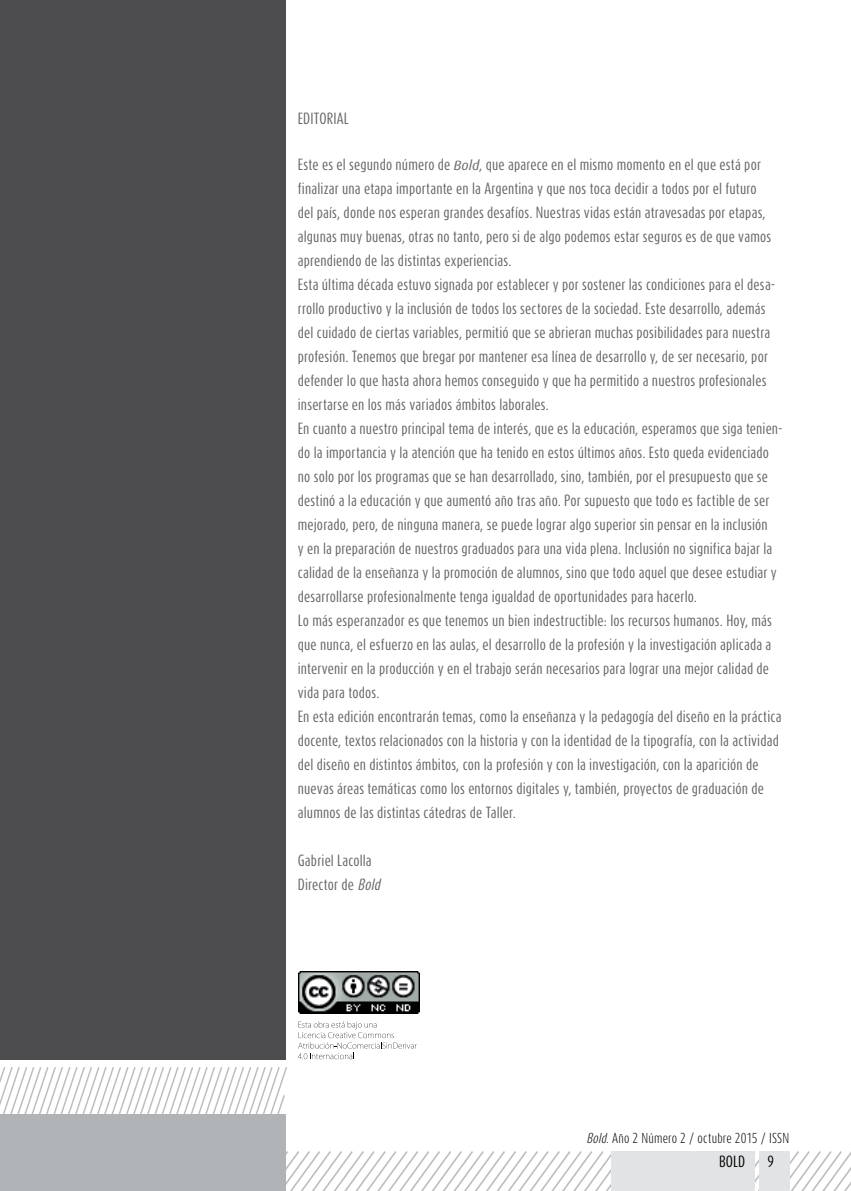
<style>
.page{position:relative;width:851px;height:1191px;background:#fff}
.page>*{position:absolute;margin:0;border:0;box-sizing:border-box;transform-origin:0 0}
.t1{font:13.5px/24px "Dax Compact";letter-spacing:.01em;color:#636466}
.t2{font:13.5px "Dax Compact";color:#000}
.t3{font:13.5px "Dax Compact";color:#000}
.t4{font:300 12px "Dax Compact";letter-spacing:.015em;color:#000}
.s1{font-family:"Dax";font-style:italic}
.s2{font-style:italic}
</style>
<div class="page">
<svg style="left:286px;top:1151px;width:564px;height:40px"></svg>
<div style="left:759px;top:1151px;width:31px;height:40px;background:#e2e3e4"></div>
<div style="left:611px;top:1151px;width:143px;height:40px;background:#e2e3e4"></div>
<img style="left:298px;top:971px;width:121px;height:43px">
<svg style="left:298px;top:1021px;width:118px;height:38px"></svg>
<svg style="left:0;top:1067px;width:287px;height:47px"></svg>
<div style="left:0;top:1114px;width:286px;height:77px;background:#b1b4b6"></div>
<div style="left:0;top:0;width:285px;height:1059px;background:#4d4d4f"></div>
<p class="t1" style="left:298px;top:106px;width:53px">EDITORIAL</p>
<p class="t1" style="left:298px;top:152px;width:486px">Este es el segundo número de <span class="s1">Bold</span>, que aparece en el mismo momento en el que está por finalizar una etapa importante en la Argentina y que nos toca decidir a todos por el futuro<br>del país, donde nos esperan grandes desafíos. Nuestras vidas están atravesadas por etapas, algunas muy buenas, otras no tanto, pero si de algo podemos estar seguros es de que vamos aprendiendo de las distintas experiencias.<br>Esta última década estuvo signada por establecer y por sostener las condiciones para el desa&shy;rrollo productivo y la inclusión de todos los sectores de la sociedad. Este desarrollo, además del cuidado de ciertas variables, permitió que se abrieran muchas posibilidades para nuestra profesión. Tenemos que bregar por mantener esa línea de desarrollo y, de ser necesario, por defender lo que hasta ahora hemos conseguido y que ha permitido a nuestros profesionales insertarse en los más variados ámbitos laborales.<br>En cuanto a nuestro principal tema de interés, que es la educación, esperamos que siga tenien&shy;do la importancia y la atención que ha tenido en estos últimos años. Esto queda evidenciado no solo por los programas que se han desarrollado, sino, también, por el presupuesto que se destinó a la educación y que aumentó año tras año. Por supuesto que todo es factible de ser mejorado, pero, de ninguna manera, se puede lograr algo superior sin pensar en la inclusión<br>y en la preparación de nuestros graduados para una vida plena. Inclusión no significa bajar la calidad de la enseñanza y la promoción de alumnos, sino que todo aquel que desee estudiar y desarrollarse profesionalmente tenga igualdad de oportunidades para hacerlo.<br>Lo más esperanzador es que tenemos un bien indestructible: los recursos humanos. Hoy, más que nunca, el esfuerzo en las aulas, el desarrollo de la profesión y la investigación aplicada a intervenir en la producción y en el trabajo serán necesarios para lograr una mejor calidad de vida para todos.<br>En esta edición encontrarán temas, como la enseñanza y la pedagogía del diseño en la práctica docente, textos relacionados con la historia y con la identidad de la tipografía, con la actividad del diseño en distintos ámbitos, con la profesión y con la investigación, con la aparición de nuevas áreas temáticas como los entornos digitales y, también, proyectos de graduación de alumnos de las distintas cátedras de Taller.</p>
<p class="t1" style="left:298px;top:848px;width:87px">Gabriel Lacolla<br>Director de <span class="s2">Bold</span></p>
<p class="t4" style="left:586px;top:1130px;width:204px"><span class="s2">Bold</span>. Año 2 Número 2 / octubre 2015 / ISSN</p>
<p class="t2" style="left:719px;top:1152px;width:27px">BOLD</p>
<p class="t3" style="left:767px;top:1152px;width:8px">9</p>
</div>
